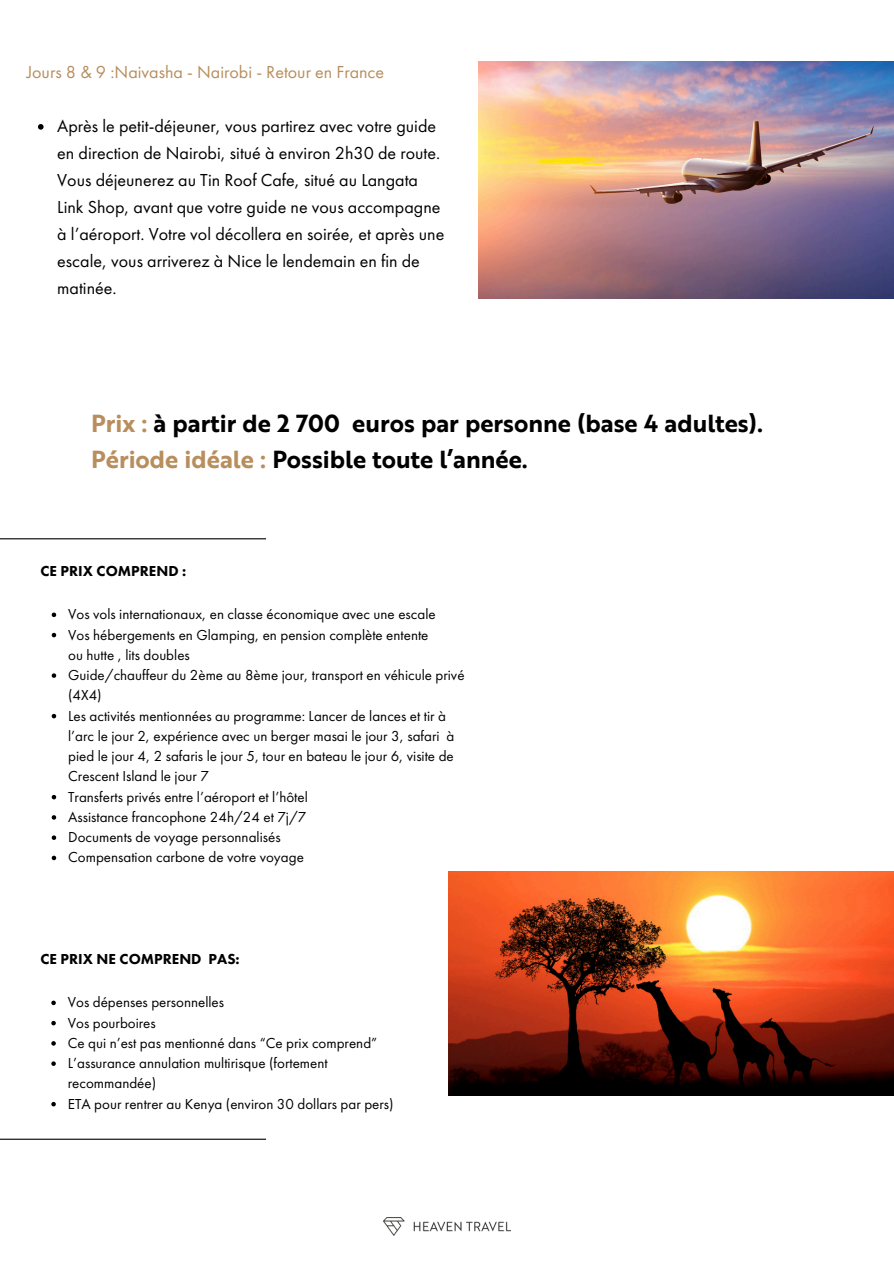
<style>
.page{position:relative;width:894px;height:1264px;background:#fff}
.page>*{position:absolute;margin:0;border:0;box-sizing:border-box;transform-origin:0 0}
.t1{font:700 24px "Brother 1816";color:#000}
.t2{font:18px/27px "Futura PT";color:#000}
.t3{font:18px "Futura PT";color:#b88e5d}
.t4{font:15px/20.2px "Futura PT";color:#000}
.t5{font:800 15px "Futura PT";color:#000}
.s1{color:#b88e5d}
</style>
<div class="page">
<img style="left:383px;top:1217px;width:127px;height:18px">
<hr style="left:0;top:1138px;width:266px;height:1px;background:#000">
<hr style="left:0;top:538px;width:266px;height:1px;background:#000">
<img style="left:448px;top:871px;width:445px;height:224px">
<svg style="left:52px;top:612px;width:4px;height:5px"></svg>
<svg style="left:52px;top:633px;width:4px;height:4px"></svg>
<svg style="left:52px;top:673px;width:4px;height:5px"></svg>
<svg style="left:52px;top:714px;width:4px;height:4px"></svg>
<svg style="left:52px;top:795px;width:4px;height:4px"></svg>
<svg style="left:52px;top:815px;width:4px;height:4px"></svg>
<svg style="left:52px;top:835px;width:4px;height:5px"></svg>
<svg style="left:52px;top:855px;width:4px;height:5px"></svg>
<img style="left:478px;top:61px;width:415px;height:238px">
<svg style="left:51px;top:1000px;width:5px;height:5px"></svg>
<svg style="left:51px;top:1020px;width:5px;height:5px"></svg>
<svg style="left:51px;top:1041px;width:5px;height:4px"></svg>
<svg style="left:51px;top:1061px;width:5px;height:4px"></svg>
<svg style="left:51px;top:1101px;width:5px;height:5px"></svg>
<svg style="left:38px;top:124px;width:6px;height:6px"></svg>
<p class="t3" style="left:27px;top:60px;width:359px">Jours 8 &amp; 9 :Naivasha - Nairobi - Retour en France</p>
<p class="t2" style="left:57px;top:112px;width:388px">Après le petit-déjeuner, vous partirez avec votre guide en direction de Nairobi, situé à environ 2h30 de route.<br>Vous déjeunerez au Tin Roof Cafe, situé au Langata Link Shop, avant que votre guide ne vous accompagne à l’aéroport. Votre vol décollera en soirée, et après une escale, vous arriverez à Nice le lendemain en fin de matinée.</p>
<p class="t1" style="left:91px;top:414px;width:673px"><span class="s1">Prix :</span> à partir de 2 700 euros par personne (base 4 adultes).</p>
<p class="t1" style="left:91px;top:450px;width:438px"><span class="s1">Période idéale :</span> Possible toute l’année.</p>
<p class="t5" style="left:40px;top:561px;width:147px">CE PRIX COMPREND :</p>
<h1 class="t4" style="left:68px;top:604px;width:369px">Vos vols internationaux, en classe économique avec une escale</h1>
<h1 class="t4" style="left:68px;top:624px;width:361px">Vos hébergements en Glamping, en pension complète entente ou hutte , lits doubles</h1>
<h3 class="t4" style="left:68px;top:665px;width:398px">Guide/chauffeur du 2ème au 8ème jour, transport en véhicule privé (4X4)</h3>
<p class="t4" style="left:68px;top:705px;width:387px">Les activités mentionnées au programme: Lancer de lances et tir à l’arc le jour 2, expérience avec un berger masai le jour 3, safari à pied le jour 4, 2 safaris le jour 5, tour en bateau le jour 6, visite de Crescent Island le jour 7</p>
<p class="t4" style="left:68px;top:786px;width:241px">Transferts privés entre l’aéroport et l’hôtel</p>
<p class="t4" style="left:68px;top:806px;width:240px">Assistance francophone 24h/24 et 7j/7</p>
<p class="t4" style="left:68px;top:827px;width:214px">Documents de voyage personnalisés</p>
<p class="t4" style="left:68px;top:847px;width:237px">Compensation carbone de votre voyage</p>
<p class="t5" style="left:40px;top:949px;width:201px">CE PRIX NE COMPREND PAS:</p>
<h3 class="t4" style="left:68px;top:992px;width:158px">Vos dépenses personnelles</h3>
<p class="t4" style="left:68px;top:1012px;width:89px">Vos pourboires</p>
<p class="t4" style="left:68px;top:1032px;width:311px">Ce qui n’est pas mentionné dans “Ce prix comprend”</p>
<p class="t4" style="left:68px;top:1052px;width:261px">L’assurance annulation multirisque (fortement recommandée)</p>
<p class="t4" style="left:68px;top:1093px;width:327px">ETA pour rentrer au Kenya (environ 30 dollars par pers)</p>
</div>
